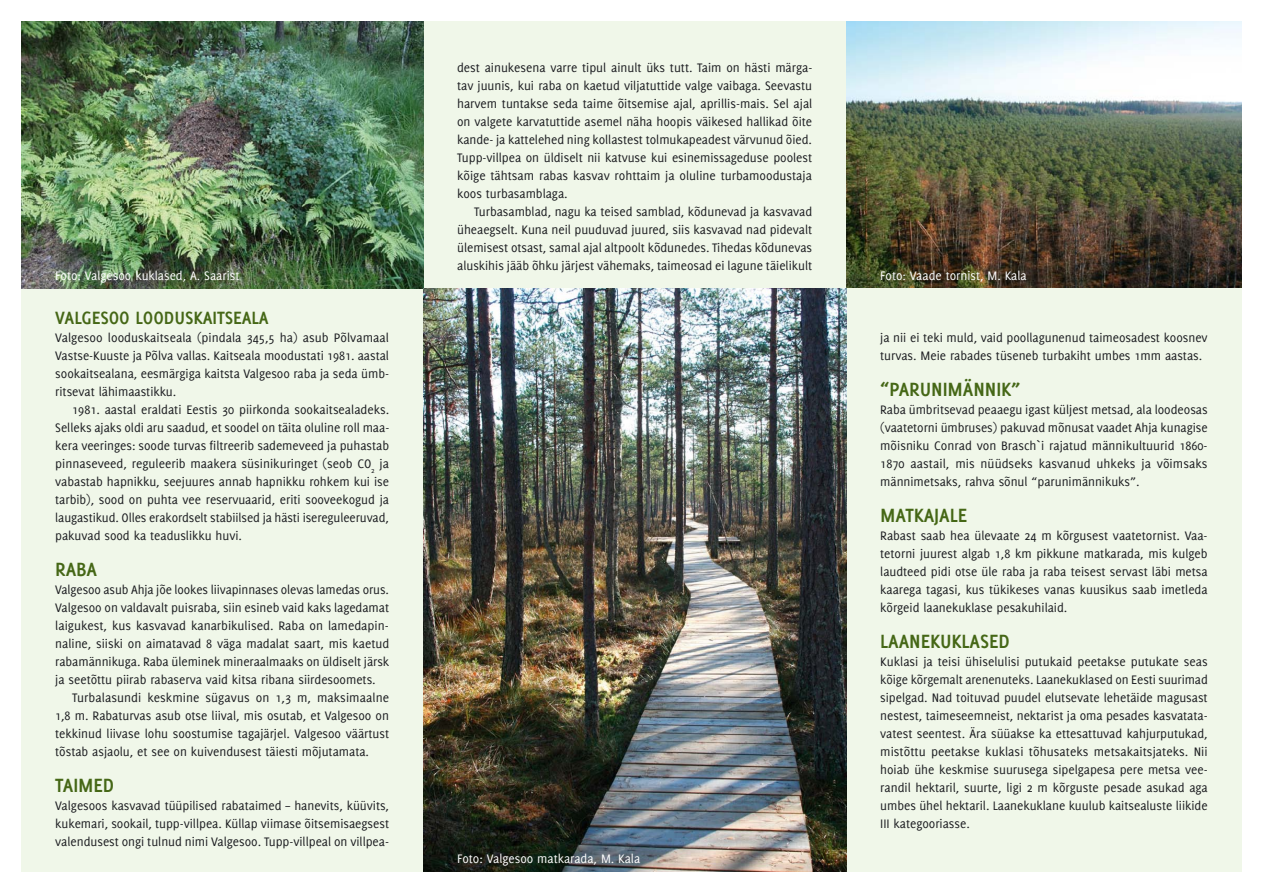
<style>
.page{position:relative;width:1263px;height:893px;background:#fff}
.page>*{position:absolute;margin:0;border:0;box-sizing:border-box;transform-origin:0 0}
.t1{font:700 21px "Delicious";letter-spacing:-.005em;color:#456716}
.t2{font:700 19.5px "Delicious";letter-spacing:-.005em;color:#456716}
.t3{font:13.5px/18px "Delicious";letter-spacing:-.005em;color:#1b1c20;text-align:justify}
.t4{font:13.5px "Delicious";letter-spacing:-.005em;color:#fff}
</style>
<div class="page">
<div style="left:21px;top:21px;width:1221px;height:851px;background:#f0f7e9"></div>
<img style="left:21px;top:21px;width:402px;height:267px">
<img style="left:846px;top:21px;width:396px;height:267px">
<img style="left:423px;top:288px;width:423px;height:584px">
<p class="t3" style="left:457px;top:58px;width:357px">dest ainukesena varre tipul ainult üks tutt. Taim on hästi märga&shy;tav juunis, kui raba on kaetud viljatuttide valge vaibaga. Seevastu harvem tuntakse seda taime õitsemise ajal, aprillis-mais. Sel ajal on valgete karvatuttide asemel näha hoopis väikesed hallikad õite kande- ja kattelehed ning kollastest tolmukapeadest värvunud õied.<br>Tupp-villpea on üldiselt nii katvuse kui esinemissageduse poolest kõige tähtsam rabas kasvav rohttaim ja oluline turbamoodustaja koos turbasamblaga.</p>
<p class="t3" style="left:457px;top:202px;width:357px;text-indent:17px">Turbasamblad, nagu ka teised samblad, kõdunevad ja kasvavad üheaegselt. Kuna neil puuduvad juured, siis kasvavad nad pidevalt ülemisest otsast, samal ajal altpoolt kõdunedes. Tihedas kõdunevas aluskihis jääb õhku järjest vähemaks, taimeosad ei lagune täielikult</p>
<p class="t4" style="left:55px;top:267px;width:186px">Foto: Valgesoo kuklased, A. Saarist</p>
<p class="t4" style="left:880px;top:267px;width:148px">Foto: Vaade tornist, M. Kala</p>
<h2 class="t2" style="left:55px;top:306px;width:215px">VALGESOO LOO DUSKAITSEALA</h2>
<p class="t3" style="left:55px;top:328px;width:335px">Valgesoo looduskaitseala (pindala 345,5 ha) asub Põlvamaal Vastse-Kuuste ja Põlva vallas. Kaitseala moodustati 1981. aastal sookaitsealana, eesmärgiga kaitsta Valgesoo raba ja seda ümb&shy;ritsevat lähimaastikku.</p>
<p class="t3" style="left:55px;top:400px;width:336px;text-indent:17px">1981. aastal eraldati Eestis 30 piirkonda sookaitsealadeks.<br>Selleks ajaks oldi aru saadud, et soodel on täita oluline roll maa&shy;kera veeringes: soode turvas filtreerib sademeveed ja puhastab pinnaseveed, reguleerib maakera süsinikuringet (seob CO<sub>2</sub> ja vabastab hapnikku, seejuures annab hapnikku rohkem kui ise tarbib), sood on puhta vee reservuaarid, eriti sooveekogud ja laugastikud. Olles erakordselt stabiilsed ja hästi isereguleeruvad, pakuvad sood ka teaduslikku huvi.</p>
<h1 class="t1" style="left:55px;top:557px;width:43px">RABA</h1>
<p class="t3" style="left:55px;top:580px;width:335px">Valgesoo asub Ahja jõe lookes liivapinnases olevas lamedas orus.<br>Valgesoo on valdavalt puisraba, siin esineb vaid kaks lagedamat laigukest, kus kasvavad kanarbikulised. Raba on lamedapin&shy;naline, siiski on aimatavad 8 väga madalat saart, mis kaetud rabamännikuga. Raba üleminek mineraalmaaks on üldiselt järsk ja seetõttu piirab rabaserva vaid kitsa ribana siirdesoomets.</p>
<p class="t3" style="left:55px;top:688px;width:335px;text-indent:17px">Turbalasundi keskmine sügavus on 1,3 m, maksimaalne 1,8 m. Rabaturvas asub otse liival, mis osutab, et Valgesoo on tekkinud liivase lohu soostumise tagajärjel. Valgesoo väärtust tõstab asjaolu, et see on kuivendusest täiesti mõjutamata.</p>
<h1 class="t1" style="left:55px;top:773px;width:61px">TAIMED</h1>
<p class="t3" style="left:55px;top:796px;width:335px">Valgesoos kasvavad tüüpilised rabataimed – hanevits, küüvits, kukemari, sookail, tupp-villpea. Küllap viimase õitsemisaegsest valendusest ongi tulnud nimi Valgesoo. Tupp-villpeal on villpea-</p>
<p class="t4" style="left:457px;top:851px;width:185px">Foto: Valgesoo matkarada, M. Kala</p>
<p class="t3" style="left:880px;top:328px;width:329px">ja nii ei teki muld, vaid poollagunenud taimeosadest koosnev turvas. Meie rabades tüseneb turbakiht umbes 1mm aastas.</p>
<h1 class="t1" style="left:880px;top:377px;width:20px">“PARU</h1>
<h1 class="t1" style="left:931px;top:377px;width:91px">NIMÄNNIK”</h1>
<p class="t3" style="left:880px;top:400px;width:329px">Raba ümbritsevad peaaegu igast küljest metsad, ala loodeosas (vaatetorni ümbruses) pakuvad mõnusat vaadet Ahja kunagise mõisniku Conrad von Brasch`i rajatud männikultuurid 1860- 1870 aastail, mis nüüdseks kasvanud uhkeks ja võimsaks männimetsaks, rahva sõnul “parunimännikuks”.</p>
<h1 class="t1" style="left:880px;top:503px;width:11px">MATKAJA</h1>
<h1 class="t1" style="left:950px;top:503px;width:19px">LE</h1>
<p class="t3" style="left:880px;top:526px;width:329px">Rabast saab hea ülevaate 24 m kõrgusest vaatetornist. Vaa&shy;tetorni juurest algab 1,8 km pikkune matkarada, mis kulgeb laudteed pidi otse üle raba ja raba teisest servast läbi metsa kaarega tagasi, kus tükikeses vanas kuusikus saab imetleda kõrgeid laanekuklase pesakuhilaid.</p>
<h1 class="t1" style="left:880px;top:629px;width:128px">LAANEKUKLASED</h1>
<p class="t3" style="left:880px;top:652px;width:329px">Kuklasi ja teisi ühiselulisi putukaid peetakse putukate seas kõige kõrgemalt arenenuteks. Laanekuklased on Eesti suurimad sipelgad. Nad toituvad puudel elutsevate lehetäide magusast nestest, taimeseemneist, nektarist ja oma pesades kasvatata&shy;vatest seentest. Ära süüakse ka ettesattuvad kahjurputukad, mistõttu peetakse kuklasi tõhusateks metsakaitsjateks. Nii hoiab ühe keskmise suurusega sipelgapesa pere metsa vee&shy;randil hektaril, suurte, ligi 2 m kõrguste pesade asukad aga umbes ühel hektaril. Laanekuklane kuulub kaitsealuste liikide III kategooriasse.</p>
</div>
